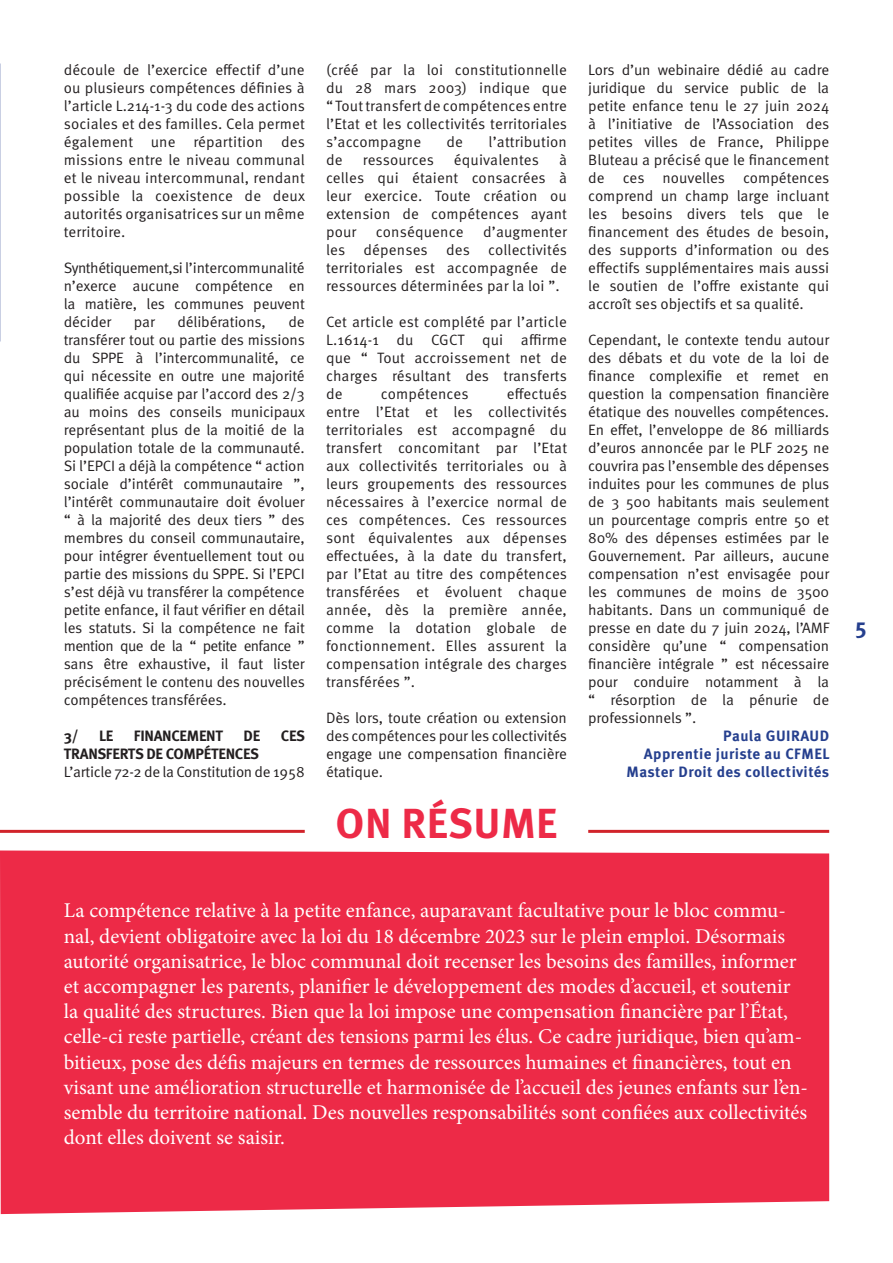
<style>
.page{position:relative;width:893px;height:1263px;background:#fff}
.page>*{position:absolute;margin:0;border:0;box-sizing:border-box;transform-origin:0 0}
.t1{font:700 42px "Meta Pro";letter-spacing:.01em;color:#ed2a47}
.t2{font:700 22.5px "Meta Pro";color:#253f8e}
.t3{font:21px/25.2px "Minion Pro";color:#fff}
.t4{font:15px/18px "Meta Pro Norm";color:#231f20;text-align:justify}
.t5{font:700 15px "Meta Pro";letter-spacing:.03em;color:#253f8e}
.t6{font:700 15px "Meta Pro";letter-spacing:-.02em;color:#231f20}
.t7{font:15px "Meta Pro Norm";letter-spacing:-.02em;color:#231f20}
</style>
<div class="page">
<div style="left:0;top:850px;width:829px;height:364px;background:#ed2a47"></div>
<hr style="left:0;top:830px;width:305px;height:3px;background:#d1232a">
<hr style="left:588px;top:830px;width:241px;height:3px;background:#d1232a">
<p class="t4" style="left:64px;top:60px;width:243px">découle de l’exercice effectif d’une ou plusieurs compétences définies à l’article L.214-1-3 du code des actions sociales et des familles. Cela permet également une répartition des missions entre le niveau communal et le niveau intercommunal, rendant possible la coexistence de deux autorités organisatrices sur un même territoire.</p>
<p class="t4" style="left:64px;top:258px;width:243px">Synthétiquement,si l’intercommunalité n’exerce aucune compétence en la matière, les communes peuvent décider</p>
<p class="t4" style="left:134px;top:312px;width:22px">par</p>
<p class="t4" style="left:177px;top:312px;width:90px">délibérations,</p>
<p class="t4" style="left:64px;top:312px;width:243px;text-indent:225px">de transférer tout ou partie des missions du SPPE à l’intercommunalité, ce qui nécessite en outre une majorité qualifiée acquise par l’accord des 2/3 au moins des conseils municipaux représentant plus de la moitié de la population totale de la communauté.<br>Si l’EPCI a déjà la compétence “ action sociale d’intérêt communautaire ”, l’intérêt communautaire doit évoluer “ à la majorité des deux tiers ” des membres du conseil communautaire, pour intégrer éventuellement tout ou partie des missions du SPPE. Si l’EPCI s’est déjà vu transférer la compétence petite enfance, il faut vérifier en détail les statuts. Si la compétence ne fait mention que de la “ petite enfance ” sans être exhaustive, il faut lister précisément le contenu des nouvelles compétences transférées.</p>
<p class="t6" style="left:64px;top:724px;width:16px">3/</p>
<p class="t6" style="left:99px;top:724px;width:16px">LE</p>
<p class="t6" style="left:134px;top:724px;width:91px">FINANCEMENT</p>
<p class="t6" style="left:244px;top:724px;width:18px">DE</p>
<p class="t6" style="left:281px;top:724px;width:26px">CES</p>
<p class="t6" style="left:64px;top:742px;width:197px">TRANSFERTS DE COMPÉTENCES</p>
<p class="t7" style="left:64px;top:761px;width:242px">L’article 72-2 de la Constitution de 1958</p>
<p class="t4" style="left:326px;top:60px;width:243px">(créé par la loi constitutionnelle du 28 mars 2003) indique que “ Tout transfert de compétences entre l’Etat et les collectivités territoriales s’accompagne</p>
<p class="t4" style="left:447px;top:132px;width:18px">de</p>
<p class="t4" style="left:489px;top:132px;width:80px">l’attribution</p>
<p class="t4" style="left:326px;top:150px;width:18px">de</p>
<p class="t4" style="left:363px;top:150px;width:73px">ressources</p>
<p class="t4" style="left:454px;top:150px;width:87px">équivalentes</p>
<p class="t4" style="left:326px;top:150px;width:243px;text-indent:233px">à celles qui étaient consacrées à leur exercice. Toute création ou extension de compétences ayant pour</p>
<p class="t4" style="left:376px;top:222px;width:89px">conséquence</p>
<p class="t4" style="left:326px;top:222px;width:243px;text-indent:157px">d’augmenter les dépenses des collectivités territoriales est accompagnée de ressources déterminées par la loi ”.</p>
<p class="t4" style="left:326px;top:312px;width:243px">Cet article est complété par l’article L.1614-1 du CGCT qui affirme que “ Tout accroissement net de charges résultant des transferts de</p>
<p class="t4" style="left:326px;top:384px;width:243px;text-indent:181px">effectués entre l’Etat et les collectivités territoriales est accompagné du transfert concomitant par l’Etat aux collectivités territoriales ou à leurs groupements des ressources nécessaires à l’exercice normal de ces compétences. Ces ressources sont équivalentes aux dépenses effectuées, à la date du transfert, par l’Etat au titre des compétences transférées et évoluent chaque année, dès la première année, comme la dotation globale de fonctionnement. Elles assurent la compensation intégrale des charges transférées ”.</p>
<p class="t4" style="left:326px;top:708px;width:243px">Dès lors, toute création ou extension des compétences pour les collectivités engage une compensation financière étatique.</p>
<p class="t4" style="left:381px;top:384px;width:89px">compétences</p>
<p class="t1" style="left:336px;top:791px;width:223px">ON RÉSUME</p>
<p class="t4" style="left:588px;top:60px;width:243px">Lors d’un webinaire dédié au cadre juridique du service public de la petite enfance tenu le 27 juin 2024 à l’initiative de l’Association des petites villes de France, Philippe Bluteau a précisé que le financement de ces nouvelles compétences comprend un champ large incluant les besoins divers tels que le financement des études de besoin, des supports d’information ou des effectifs supplémentaires mais aussi le soutien de l’offre existante qui accroît ses objectifs et sa qualité.</p>
<p class="t4" style="left:588px;top:330px;width:243px">Cependant, le contexte tendu autour des débats et du vote de la loi de finance complexifie et remet en question la compensation financière étatique des nouvelles compétences.<br>En effet, l’enveloppe de 86 milliards d’euros annoncée par le PLF 2025 ne couvrira pas l’ensemble des dépenses induites pour les communes de plus de 3 500 habitants mais seulement un pourcentage compris entre 50 et 80% des dépenses estimées par le Gouvernement. Par ailleurs, aucune compensation n’est envisagée pour les communes de moins de 3500 habitants. Dans un communiqué de presse en date du 7 juin 2024, l’AMF considère qu’une “ compensation financière intégrale ” est nécessaire pour conduire notamment à la “ résorption de la pénurie de professionnels ”.</p>
<p class="t5" style="left:723px;top:724px;width:107px">Paula GUIRAUD</p>
<p class="t5" style="left:644px;top:742px;width:187px">Apprentie juriste au CFMEL</p>
<p class="t5" style="left:627px;top:760px;width:204px">Master Droit des collectivités</p>
<p class="t3" style="left:64px;top:898px;width:746px">La compétence relative à la petite enfance, auparavant facultative pour le bloc commu&shy;nal, devient obligatoire avec la loi du 18 décembre 2023 sur le plein emploi. Désormais autorité organisatrice, le bloc communal doit recenser les besoins des familles, informer et accompagner les parents, planifier le développement des modes d’accueil, et soutenir la qualité des structures. Bien que la loi impose une compensation financière par l’État, celle-ci reste partielle, créant des tensions parmi les élus. Ce cadre juridique, bien qu’am&shy;bitieux, pose des défis majeurs en termes de ressources humaines et financières, tout en visant une amélioration structurelle et harmonisée de l’accueil des jeunes enfants sur l’en&shy;semble du territoire national. Des nouvelles responsabilités sont confiées aux collectivités dont elles doivent se saisir.</p>
<p class="t2" style="left:855px;top:608px;width:13px">5</p>
</div>
